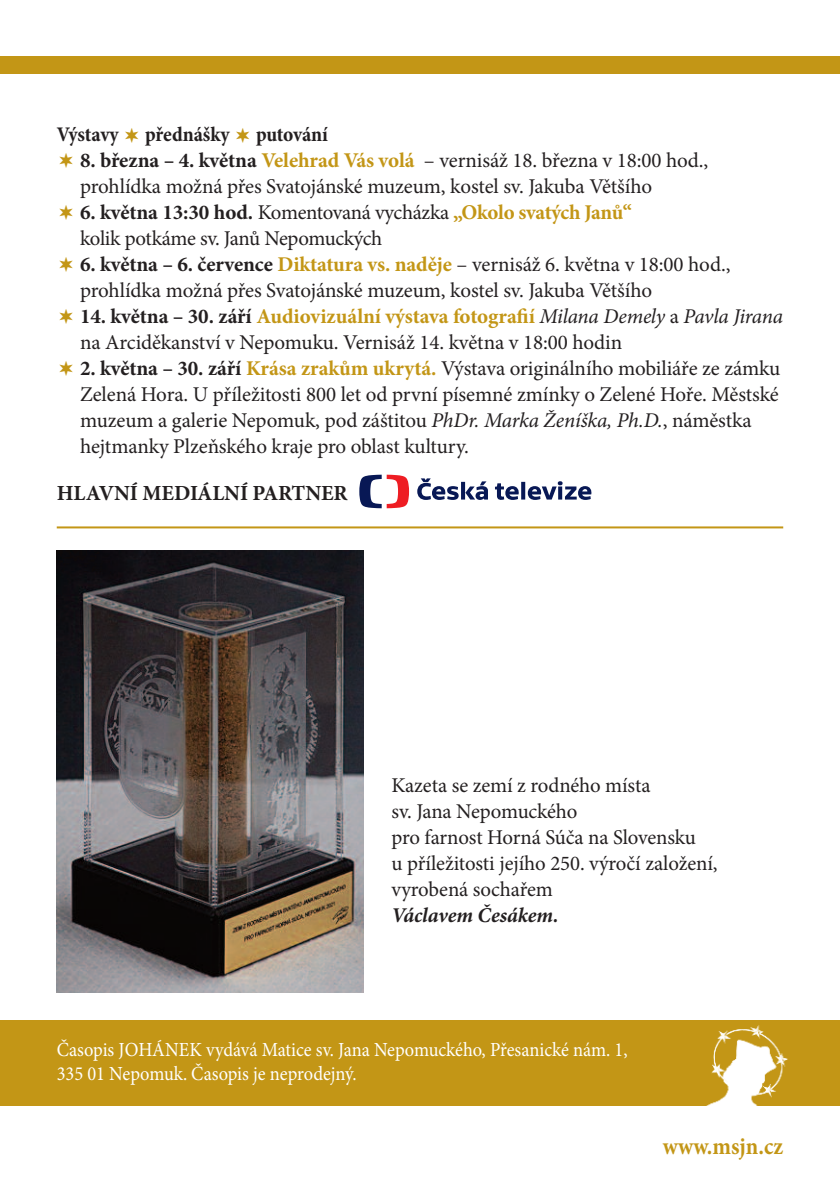
<style>
.page{position:relative;width:840px;height:1191px;background:#fff}
.page>*{position:absolute;margin:0;border:0;box-sizing:border-box;transform-origin:0 0}
.t1{font:700 24px "Minion Pro";letter-spacing:.005em;color:#c39616;scale:.92 1}
.t2{font:700 21.6px "Minion Pro";letter-spacing:-.005em;color:#231f20}
.t3{font:21px/26px "Minion Pro";letter-spacing:-.01em;color:#231f20}
.t4{font:700 condensed 21px "Minion Pro";letter-spacing:-.01em;color:#231f20}
.t5{font:italic 700 21px "Minion Pro";color:#231f20}
.t6{font:20px/24px "Minion Pro";color:#fff;scale:.92 1}
.s1{font-weight:700}
.s2{font-weight:700;color:#c39616}
.s3{font-style:italic}
</style>
<div class="page">
<div style="left:0;top:1020px;width:839px;height:86px;background:#c39616"></div>
<div style="left:0;top:57px;width:839px;height:17px;background:#c39616"></div>
<img style="left:706px;top:1025px;width:82px;height:81px">
<img style="left:57px;top:550px;width:306px;height:442px">
<hr style="left:57px;top:526px;width:725px;height:2px;background:#c39616">
<svg style="left:359px;top:475px;width:50px;height:33px"></svg>
<svg style="left:417px;top:478px;width:174px;height:22px"></svg>
<p class="t4" style="left:57px;top:127px;width:63px">Výstavy</p>
<p class="t4" style="left:145px;top:127px;width:86px">přednášky</p>
<p class="t4" style="left:256px;top:127px;width:73px">putování</p>
<p class="t3" style="left:80px;top:149px;width:629px"><span class="s1">8. března – 4. května</span> <span class="s2">velehrad vás volá</span> – vernisáž 18. března v 18:00 hod., prohlídka možná přes Svatojánské muzeum, kostel sv. Jakuba Většího</p>
<p class="t3" style="left:80px;top:201px;width:553px"><span class="s1">6. května 13:30 hod.</span> Komentovaná vycházka <span class="s2">„okolo svatých Janů“ </span>kolik potkáme sv. Janů Nepomuckých</p>
<p class="t3" style="left:80px;top:253px;width:651px"><span class="s1">6. května – 6. července</span> <span class="s2">diktatura vs. naděje</span> – vernisáž 6. května v 18:00 hod., prohlídka možná přes Svatojánské muzeum, kostel sv. Jakuba Většího</p>
<p class="t3" style="left:80px;top:305px;width:704px"><span class="s1">14. května – 30. září</span> <span class="s2">audiovizuální výstava fotografií</span> <span class="s3">Milana Demely</span> a <span class="s3">Pavla Jirana </span>na Arciděkanství v Nepomuku. Vernisáž 14. května v 18:00 hodin</p>
<p class="t3" style="left:80px;top:357px;width:701px"><span class="s1">2. května – 30. září</span> <span class="s2">krása zrakům ukrytá.</span> Výstava originálního mobiliáře ze zámku Zelená Hora. U příležitosti 800 let od první písemné zmínky o Zelené Hoře. Městské muzeum a galerie Nepomuk, pod záštitou <span class="s3">PhDr. Marka Ženíška, Ph.D.</span>, náměstka hejtmanky Plzeňského kraje pro oblast kultury.</p>
<p class="t2" style="left:57px;top:485px;width:292px">hlavní mediální partner</p>
<p class="t3" style="left:391px;top:774px;width:327px">Kazeta se zemí z rodného místa<br>sv. Jana Nepomuckého<br>pro farnost Horná Súča na Slovensku<br>u příležitosti jejího 250. výročí založení, vyrobená sochařem</p>
<p class="t5" style="left:391px;top:907px;width:168px">Václavem Česákem.</p>
<p class="t6" style="left:57px;top:1039px;width:621px">Časopis JOHáNEK vydává Matice sv. Jana Nepomuckého, Přesanické nám. 1,<br>335 01 Nepomuk. Časopis je neprodejný.</p>
<p class="t1" style="left:662px;top:1137px;width:132px">www.msjn.cz</p>
</div>
